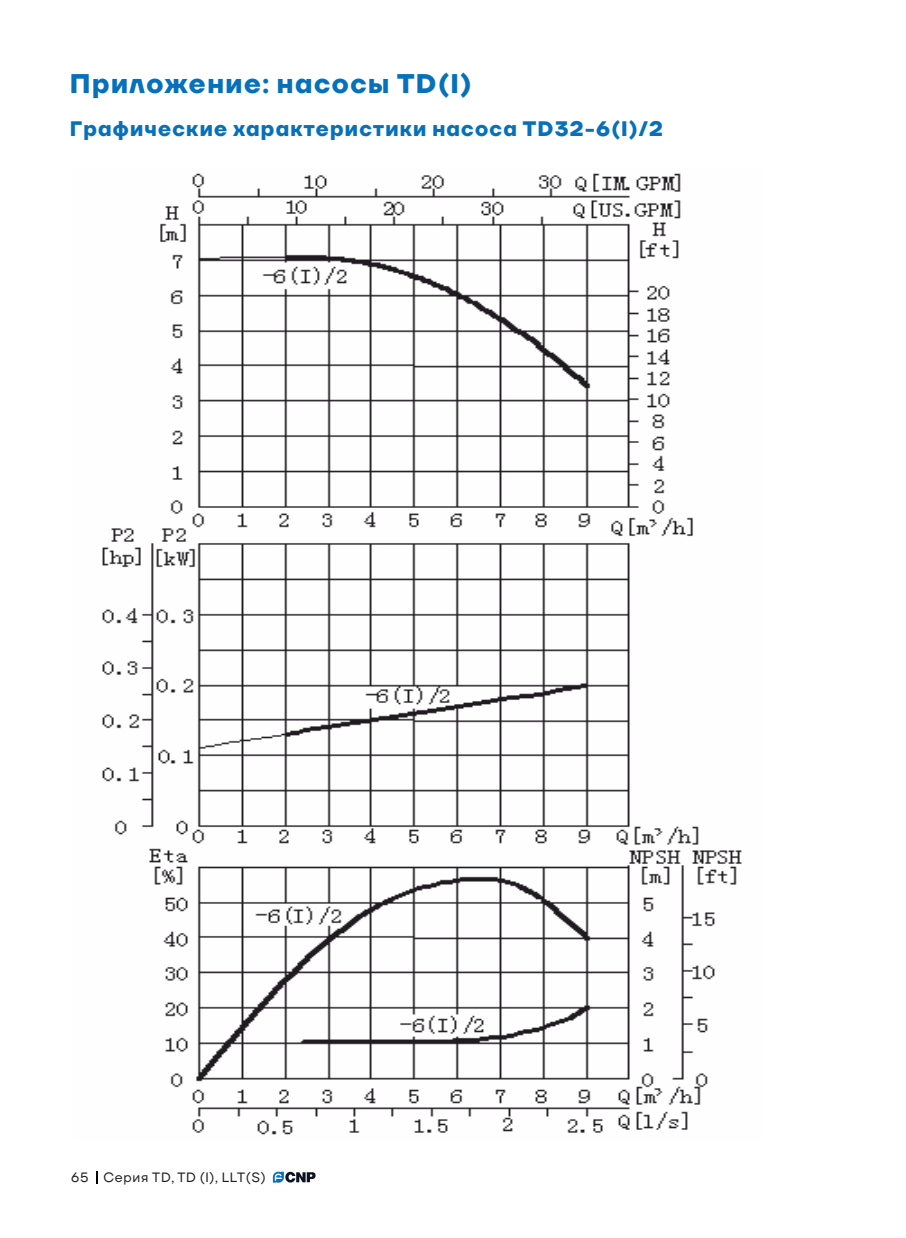
<style>
.page{position:relative;width:906px;height:1238px;background:#fff}
.page>*{position:absolute;margin:0;border:0;box-sizing:border-box;transform-origin:0 0}
.t1{font:700 27px "TT Firs Neue";letter-spacing:.055em;color:#0671ba}
.t2{font:700 21px "TT Firs Neue";letter-spacing:.055em;color:#0671ba}
.t3{font:13.5px "TT Firs Neue";letter-spacing:.055em;color:#231f20}
</style>
<div class="page">
<img style="left:102px;top:173px;width:640px;height:962px">
<svg style="left:97px;top:1171px;width:1px;height:12px"></svg>
<svg style="left:273px;top:1171px;width:42px;height:11px"></svg>
<p class="t1" style="left:70px;top:68px;width:403px">Приложение: насосы TD(I)</p>
<p class="t2" style="left:70px;top:116px;width:594px">Графические характеристики насоса TD32-6(I)/2</p>
<p class="t3" style="left:71px;top:1169px;width:196px">65 Серия TD, TD (I), LLT(S)</p>
</div>
